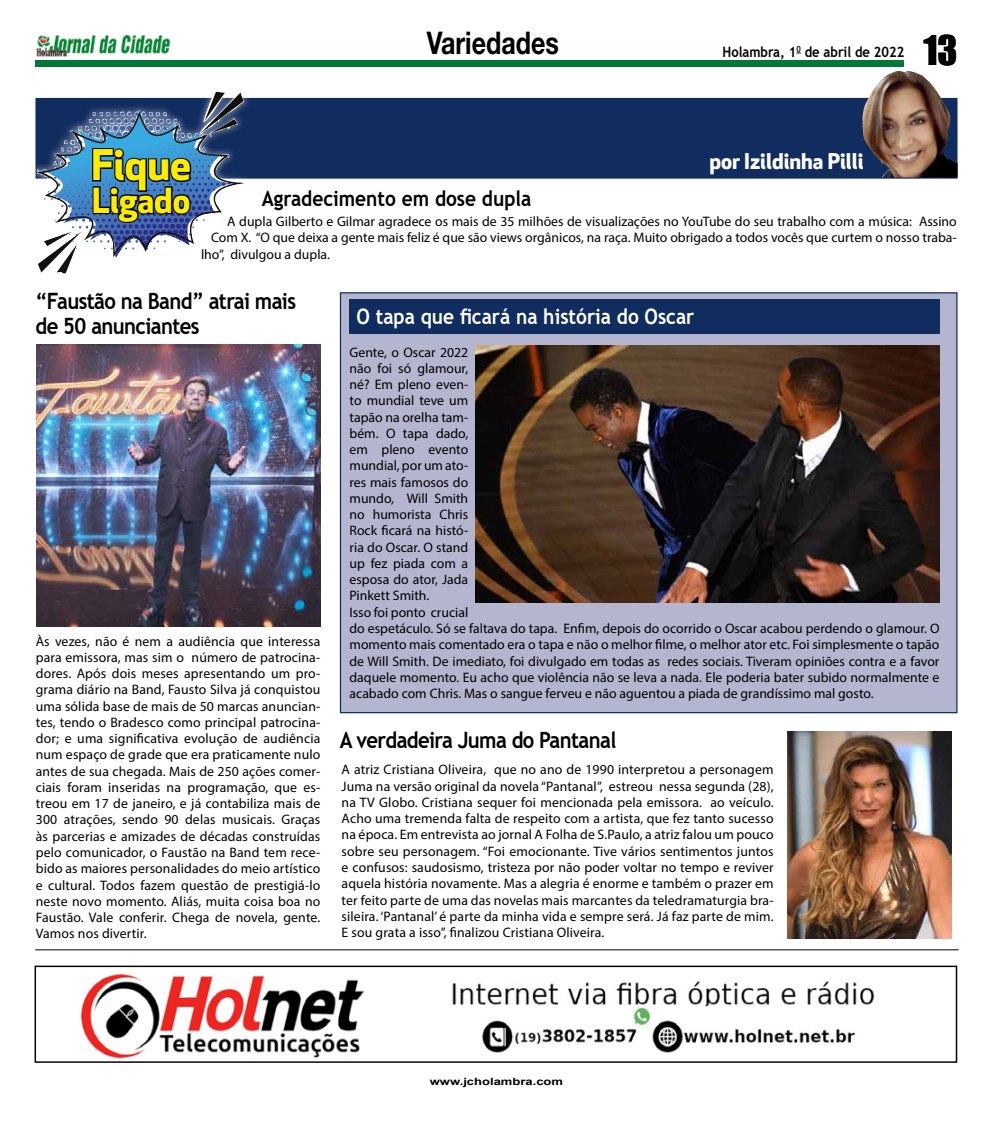
<style>
.page{position:relative;width:993px;height:1124px;background:#fff}
.page>*{position:absolute;margin:0;border:0;box-sizing:border-box;transform-origin:0 0}
.t1{font:700 41.25px "Apex New";color:#ffed00}
.t2{font:37.5px "Impact";color:#000}
.t3{font:700 33.75px "Apex New";color:#ffed00}
.t4{font:700 31.25px "Helvetica Neue";color:#000;scale:.8 1}
.t5{font:700 22.5px/25px "Trebuchet MS";letter-spacing:-.03em;color:#000;scale:.9 1}
.t6{font:700 21.25px "Trebuchet MS";color:#fff;scale:.9 1}
.t7{font:700 21.25px "Trebuchet MS";color:#000;scale:.9 1}
.t8{font:700 21.25px "Apex New";color:#fff}
.t9{font:700 14.38px "Trebuchet MS";color:#000;scale:.9 1}
.t10{font:13.75px/16.2px "Myriad Pro";color:#000;text-align:justify}
.t11{font:700 10px "Arial";color:#000;scale:1.3 1}
</style>
<div class="page">
<div style="left:35px;top:60px;width:869px;height:7px;background:#007838"></div>
<img style="left:36px;top:35px;width:135px;height:22px">
<div style="left:35px;top:98px;width:922px;height:81px;background:#112c5f;border:2px solid #112c5f"></div>
<div style="left:29px;top:83px;width:223px;height:199px;background:#fff"></div>
<svg style="left:37px;top:91px;width:207px;height:167px"></svg>
<img style="left:861px;top:71px;width:96px;height:106px">
<div style="left:340px;top:292px;width:617px;height:421px;background:#b4b5ce;border:1px solid #112c5f"></div>
<div style="left:349px;top:299px;width:590px;height:35px;background:#112c5f"></div>
<img style="left:787px;top:731px;width:164px;height:207px">
<img style="left:36px;top:345px;width:284px;height:281px">
<img style="left:475px;top:345px;width:464px;height:257px">
<img style="left:81px;top:973px;width:794px;height:87px">
<div style="left:35px;top:965px;width:921px;height:97px;border:1px solid #000"></div>
<hr style="left:35px;top:949px;width:923px;height:1px;background:#000">
<h3 class="t4" style="left:426px;top:24px;width:166px">Variedades</h3>
<p class="t9" style="left:722px;top:43px;width:203px">Holambra, 1<sup>0</sup> de abril de 2022</p>
<h2 class="t2" style="left:923px;top:21px;width:36px">13</h2>
<h1 class="t1" style="left:91px;top:141px;width:101px">Fique</h1>
<h3 class="t3" style="left:92px;top:180px;width:99px">Ligado</h3>
<h3 class="t7" style="left:262px;top:185px;width:301px">Agradecimento em dose dupla</h3>
<h3 class="t8" style="left:709px;top:148px;width:155px">por Izildinha Pilli</h3>
<p class="t10" style="left:227px;top:213px;width:730px">A dupla Gilberto e Gilmar agradece os mais de 35 milhões de visualizações no YouTube do seu trabalho com a música: Assino</p>
<p class="t10" style="left:211px;top:229px;width:747px">Com X. “O que deixa a gente mais feliz é que são views orgânicos, na raça. Muito obrigado a todos vocês que curtem o nosso traba-</p>
<p class="t10" style="left:201px;top:246px;width:130px">lho”, divulgou a dupla.</p>
<h3 class="t5" style="left:36px;top:288px;width:291px">“Faustão na Band” atrai mais de 50 anunciantes</h3>
<p class="t10" style="left:36px;top:632px;width:286px">Às vezes, não é nem a audiência que interessa para emissora, mas sim o número de patrocina&shy;dores. Após dois meses apresentando um pro&shy;grama diário na Band, Fausto Silva já conquistou uma sólida base de mais de 50 marcas anuncian&shy;tes, tendo o Bradesco como principal patrocina&shy;dor; e uma significativa evolução de audiência num espaço de grade que era praticamente nulo antes de sua chegada. Mais de 250 ações comer&shy;ciais foram inseridas na programação, que es&shy;treou em 17 de janeiro, e já contabiliza mais de 300 atrações, sendo 90 delas musicais. Graças às parcerias e amizades de décadas construídas pelo comunicador, o Faustão na Band tem rece&shy;bido as maiores personalidades do meio artístico e cultural. Todos fazem questão de prestigiá-lo neste novo momento. Aliás, muita coisa boa no Faustão. Vale conferir. Chega de novela, gente.<br>Vamos nos divertir.</p>
<h3 class="t6" style="left:356px;top:303px;width:377px">O tapa que ficará na história do Oscar</h3>
<p class="t10" style="left:349px;top:343px;width:591px;text-align:left">Gente, o Oscar 2022<br>não foi só glamour,<br>né? Em pleno even-<br>to mundial teve um<br>tapão na orelha tam-<br>bém. O tapa dado,<br>em pleno evento<br>mundial, por um ato-<br>res mais famosos do<br>mundo, Will Smith<br>no humorista Chris<br>Rock ficará na histó-<br>ria do Oscar. O stand<br>up fez piada com a<br>esposa do ator, Jada<br>Pinkett Smith.<br>Isso foi ponto crucial<br>do espetáculo. Só se faltava do tapa. Enfim, depois do ocorrido o Oscar acabou perdendo o glamour. O momento mais comentado era o tapa e não o melhor filme, o melhor ator etc. Foi simplesmente o tapão de Will Smith. De imediato, foi divulgado em todas as redes sociais. Tiveram opiniões contra e a favor daquele momento. Eu acho que violência não se leva a nada. Ele poderia bater subido normalmente e acabado com Chris. Mas o sangue ferveu e não aguentou a piada de grandíssimo mal gosto.</p>
<h3 class="t5" style="left:340px;top:727px;width:308px">A verdadeira Juma do Pantanal</h3>
<p class="t10" style="left:341px;top:761px;width:433px">A atriz Cristiana Oliveira, que no ano de 1990 interpretou a personagem Juma na versão original da novela “Pantanal”, estreou nessa segunda (28), na TV Globo. Cristiana sequer foi mencionada pela emissora. ao veículo.<br>Acho uma tremenda falta de respeito com a artista, que fez tanto sucesso na época. Em entrevista ao jornal A Folha de S.Paulo, a atriz falou um pouco sobre seu personagem. “Foi emocionante. Tive vários sentimentos juntos e confusos: saudosismo, tristeza por não poder voltar no tempo e reviver aquela história novamente. Mas a alegria é enorme e também o prazer em ter feito parte de uma das novelas mais marcantes da teledramaturgia bra&shy;sileira. ‘Pantanal’ é parte da minha vida e sempre será. Já faz parte de mim.<br>E sou grata a isso”, finalizou Cristiana Oliveira.</p>
<p class="t11" style="left:429px;top:1074px;width:104px">www.jcholambra.com</p>
</div>
